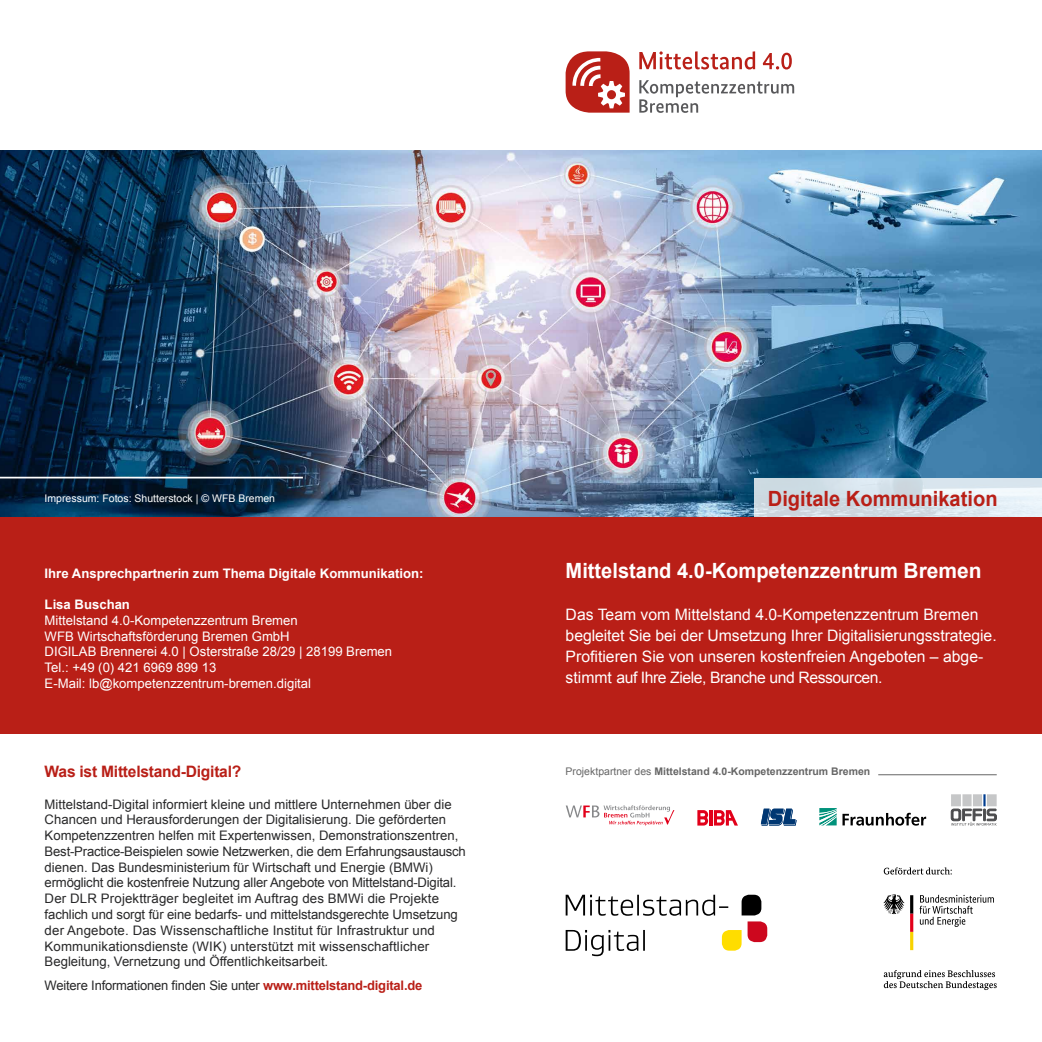
<style>
.page{position:relative;width:1042px;height:1042px;background:#fff}
.page>*{position:absolute;margin:0;border:0;box-sizing:border-box;transform-origin:0 0}
.t1{font:700 21px "Arial";color:#fff;scale:.96 1}
.t2{font:700 21px "Arial";color:#b91f17;scale:.96 1}
.t3{font:15.75px/21px "Arial";color:#fff}
.t4{font:700 15.75px "Arial";letter-spacing:-.015em;color:#b91f17}
.t5{font:13.12px/15.8px "Arial";color:#282829}
.t6{font:13.12px/15.8px "Arial";color:#fff}
.t7{font:700 13.12px "Arial";color:#fff}
.t8{font:700 10.5px "Arial";color:#666}
.t9{font:10.5px "Arial";color:#fff}
.s1{font-weight:700;color:#b91f17}
.s2{font-weight:400}
</style>
<div class="page">
<img style="left:0;top:150px;width:1042px;height:367px">
<div style="left:0;top:517px;width:1042px;height:216px;background:#b91f17"></div>
<svg style="left:754px;top:478px;width:288px;height:39px;background:#d7e2ea"></svg>
<hr style="left:0;top:477px;width:303px;height:1px;background:#fff">
<svg style="left:639px;top:51px;width:153px;height:18px"></svg>
<svg style="left:639px;top:80px;width:155px;height:33px"></svg>
<svg style="left:565px;top:51px;width:64px;height:62px"></svg>
<svg style="left:884px;top:867px;width:68px;height:7px"></svg>
<svg style="left:884px;top:970px;width:112px;height:20px"></svg>
<svg style="left:883px;top:894px;width:21px;height:20px"></svg>
<svg style="left:910px;top:895px;width:3px;height:55px"></svg>
<svg style="left:919px;top:895px;width:75px;height:32px"></svg>
<svg style="left:566px;top:930px;width:79px;height:26px"></svg>
<svg style="left:566px;top:895px;width:162px;height:21px"></svg>
<svg style="left:741px;top:895px;width:20px;height:20px"></svg>
<svg style="left:722px;top:930px;width:19px;height:20px"></svg>
<svg style="left:747px;top:921px;width:20px;height:21px"></svg>
<hr style="left:878px;top:774px;width:118px;height:1px;background:#666">
<svg style="left:566px;top:805px;width:108px;height:20px"></svg>
<hr style="left:709px;top:810px;width:3px;height:15px;background:#e2001a">
<svg style="left:714px;top:810px;width:24px;height:15px"></svg>
<svg style="left:697px;top:810px;width:11px;height:15px"></svg>
<svg style="left:761px;top:809px;width:35px;height:16px"></svg>
<svg style="left:819px;top:808px;width:17px;height:17px"></svg>
<svg style="left:842px;top:813px;width:84px;height:12px"></svg>
<svg style="left:951px;top:794px;width:45px;height:31px"></svg>
<p class="t9" style="left:45px;top:491px;width:232px">Impressum: Fotos: Shutterstock | © WFB Bremen</p>
<h1 class="t2" style="left:768px;top:484px;width:241px">Digitale Kommunikation</h1>
<p class="t7" style="left:45px;top:564px;width:380px">Ihre Ansprechpartnerin zum Thema Digitale Kommunikation:</p>
<p class="t7" style="left:45px;top:596px;width:87px">Lisa Buschan</p>
<p class="t6" style="left:45px;top:612px;width:349px">Mittelstand 4.0-Kompetenzzentrum Bremen<br>WFB Wirtschaftsförderung Bremen GmbH<br>DIGILAB Brennerei 4.0 | Osterstraße 28/29 | 28199 Bremen Tel.: +49 (0) 421 6969 899 13<br>E-Mail: lb@kompetenzzentrum-bremen.digital</p>
<p class="t4" style="left:45px;top:761px;width:198px">Was ist Mittelstand-Digital?</p>
<p class="t5" style="left:45px;top:796px;width:423px">Mittelstand-Digital informiert kleine und mittlere Unternehmen über die Chancen und Herausforderungen der Digitalisierung. Die geförderten Kompetenzzentren helfen mit Expertenwissen, Demonstrationszentren, Best-Practice-Beispielen sowie Netzwerken, die dem Erfahrungsaustausch dienen. Das Bundesministerium für Wirtschaft und Energie (BMWi) ermöglicht die kostenfreie Nutzung aller Angebote von Mittelstand-Digital.<br>Der DLR Projektträger begleitet im Auftrag des BMWi die Projekte fachlich und sorgt für eine bedarfs- und mittelstandsgerechte Umsetzung der Angebote. Das Wissenschaftliche Institut für Infrastruktur und Kommunikationsdienste (WIK) unterstützt mit wissenschaftlicher Begleitung, Vernetzung und Öffentlichkeitsarbeit.</p>
<p class="t5" style="left:45px;top:977px;width:379px">Weitere Informationen finden Sie unter <span class="s1">www.mittelstand-digital.de</span></p>
<h1 class="t1" style="left:566px;top:556px;width:435px">Mittelstand 4.0-Kompetenzzentrum Bremen</h1>
<p class="t3" style="left:566px;top:604px;width:432px">Das Team vom Mittelstand 4.0-Kompetenzzentrum Bremen begleitet Sie bei der Umsetzung Ihrer Digitalisierungsstrategie.<br>Profitieren Sie von unseren kostenfreien Angeboten – abge&shy;stimmt auf Ihre Ziele, Branche und Ressourcen.</p>
<p class="t8" style="left:566px;top:764px;width:306px"><span class="s2">Projektpartner des</span> Mittelstand 4.0-Kompetenzzentrum Bremen</p>
</div>
